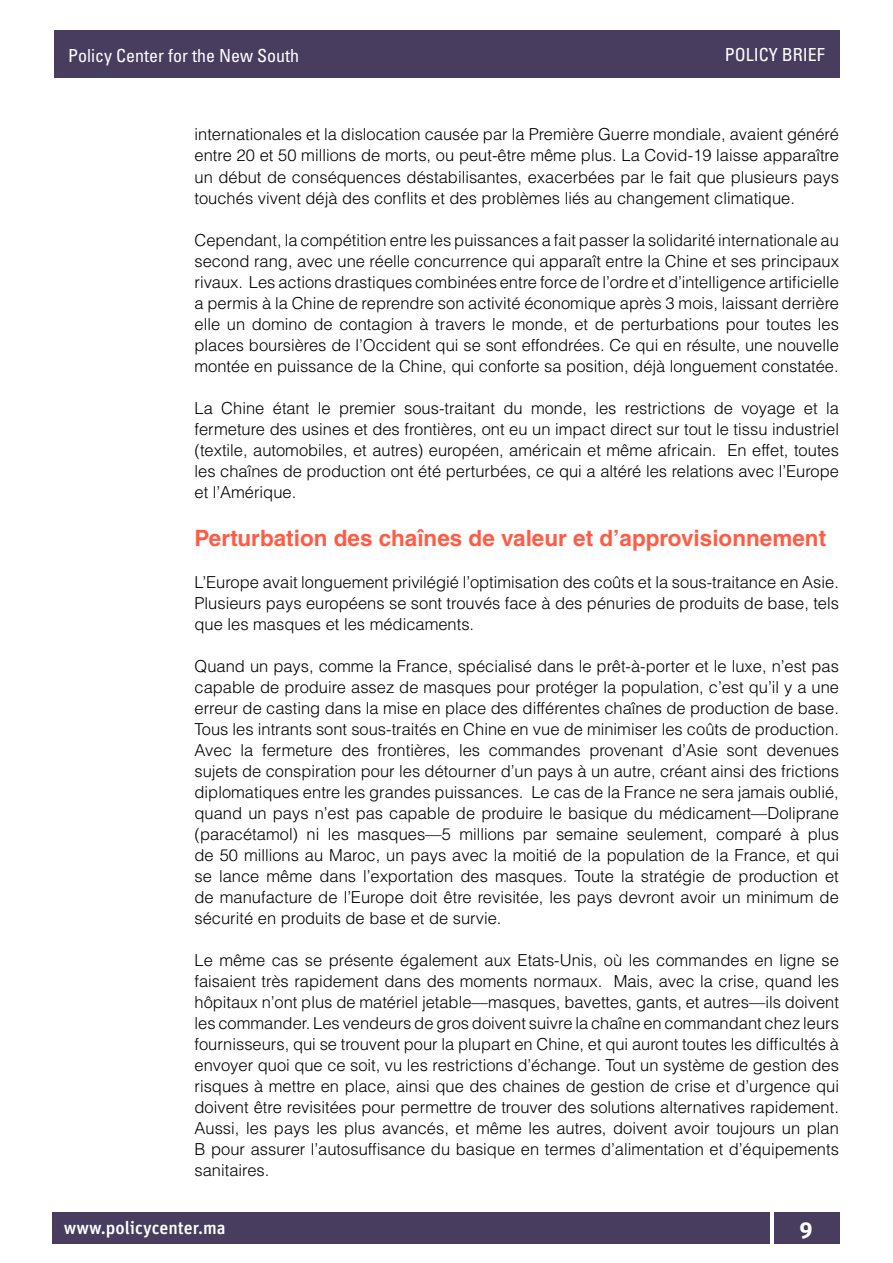
<style>
.page{position:relative;width:893px;height:1263px;background:#fff}
.page>*{position:absolute;margin:0;border:0;box-sizing:border-box;transform-origin:0 0}
.t1{font:700 22.5px "Helvetica LT Std";color:#ff5c45}
.t2{font:700 22.5px "Unit Pro";color:#fff}
.t3{font:condensed 18px "Univers LT Std";color:#fff}
.t4{font:500 18px "Unit Pro";color:#fff}
.t5{font:300 16.5px/21px "Helvetica LT Std";color:#000;text-align:justify}
</style>
<div class="page">
<div style="left:52px;top:1212px;width:718px;height:31px;background:#483d5f"></div>
<div style="left:774px;top:1212px;width:65px;height:31px;background:#483d5f"></div>
<div style="left:54px;top:30px;width:785px;height:48px;background:#483d5f"></div>
<p class="t3" style="left:68px;top:44px;width:232px">Policy Center for the New South</p>
<p class="t3" style="left:725px;top:43px;width:102px">POLICY BRIEF</p>
<p class="t5" style="left:195px;top:124px;width:646px">internationales et la dislocation causée par la Première Guerre mondiale, avaient généré entre 20 et 50 millions de morts, ou peut-être même plus. La Covid-19 laisse apparaître un début de conséquences déstabilisantes, exacerbées par le fait que plusieurs pays touchés vivent déjà des conflits et des problèmes liés au changement climatique.</p>
<p class="t5" style="left:195px;top:229px;width:646px">Cependant, la compétition entre les puissances a fait passer la solidarité internationale au second rang, avec une réelle concurrence qui apparaît entre la Chine et ses principaux rivaux. Les actions drastiques combinées entre force de l’ordre et d’intelligence artificielle a permis à la Chine de reprendre son activité économique après 3 mois, laissant derrière elle un domino de contagion à travers le monde, et de perturbations pour toutes les places boursières de l’Occident qui se sont effondrées. Ce qui en résulte, une nouvelle montée en puissance de la Chine, qui conforte sa position, déjà longuement constatée.</p>
<p class="t5" style="left:195px;top:397px;width:646px">La Chine étant le premier sous-traitant du monde, les restrictions de voyage et la fermeture des usines et des frontières, ont eu un impact direct sur tout le tissu industriel (textile, automobiles, et autres) européen, américain et même africain. En effet, toutes les chaînes de production ont été perturbées, ce qui a altéré les relations avec l’Europe et l’Amérique.</p>
<h1 class="t1" style="left:195px;top:524px;width:633px">Perturbation des chaînes de valeur et d’approvisionnement</h1>
<p class="t5" style="left:195px;top:571px;width:646px">L’Europe avait longuement privilégié l’optimisation des coûts et la sous-traitance en Asie.<br>Plusieurs pays européens se sont trouvés face à des pénuries de produits de base, tels que les masques et les médicaments.</p>
<p class="t5" style="left:195px;top:655px;width:646px">Quand un pays, comme la France, spécialisé dans le prêt-à-porter et le luxe, n’est pas capable de produire assez de masques pour protéger la population, c’est qu’il y a une erreur de casting dans la mise en place des différentes chaînes de production de base.<br>Tous les intrants sont sous-traités en Chine en vue de minimiser les coûts de production.<br>Avec la fermeture des frontières, les commandes provenant d’Asie sont devenues sujets de conspiration pour les détourner d’un pays à un autre, créant ainsi des frictions diplomatiques entre les grandes puissances. Le cas de la France ne sera jamais oublié, quand un pays n’est pas capable de produire le basique du médicament—Doliprane (paracétamol) ni les masques—5 millions par semaine seulement, comparé à plus de 50 millions au Maroc, un pays avec la moitié de la population de la France, et qui se lance même dans l’exportation des masques. Toute la stratégie de production et de manufacture de l’Europe doit être revisitée, les pays devront avoir un minimum de sécurité en produits de base et de survie.</p>
<p class="t5" style="left:195px;top:949px;width:646px">Le même cas se présente également aux Etats-Unis, où les commandes en ligne se faisaient très rapidement dans des moments normaux. Mais, avec la crise, quand les hôpitaux n’ont plus de matériel jetable—masques, bavettes, gants, et autres—ils doivent les commander. Les vendeurs de gros doivent suivre la chaîne en commandant chez leurs fournisseurs, qui se trouvent pour la plupart en Chine, et qui auront toutes les difficultés à envoyer quoi que ce soit, vu les restrictions d’échange. Tout un système de gestion des risques à mettre en place, ainsi que des chaines de gestion de crise et d’urgence qui doivent être revisitées pour permettre de trouver des solutions alternatives rapidement.<br>Aussi, les pays les plus avancés, et même les autres, doivent avoir toujours un plan B pour assurer l’autosuffisance du basique en termes d’alimentation et d’équipements sanitaires.</p>
<p class="t4" style="left:64px;top:1216px;width:164px">www.policycenter.ma</p>
<h1 class="t2" style="left:799px;top:1214px;width:15px">9</h1>
</div>
